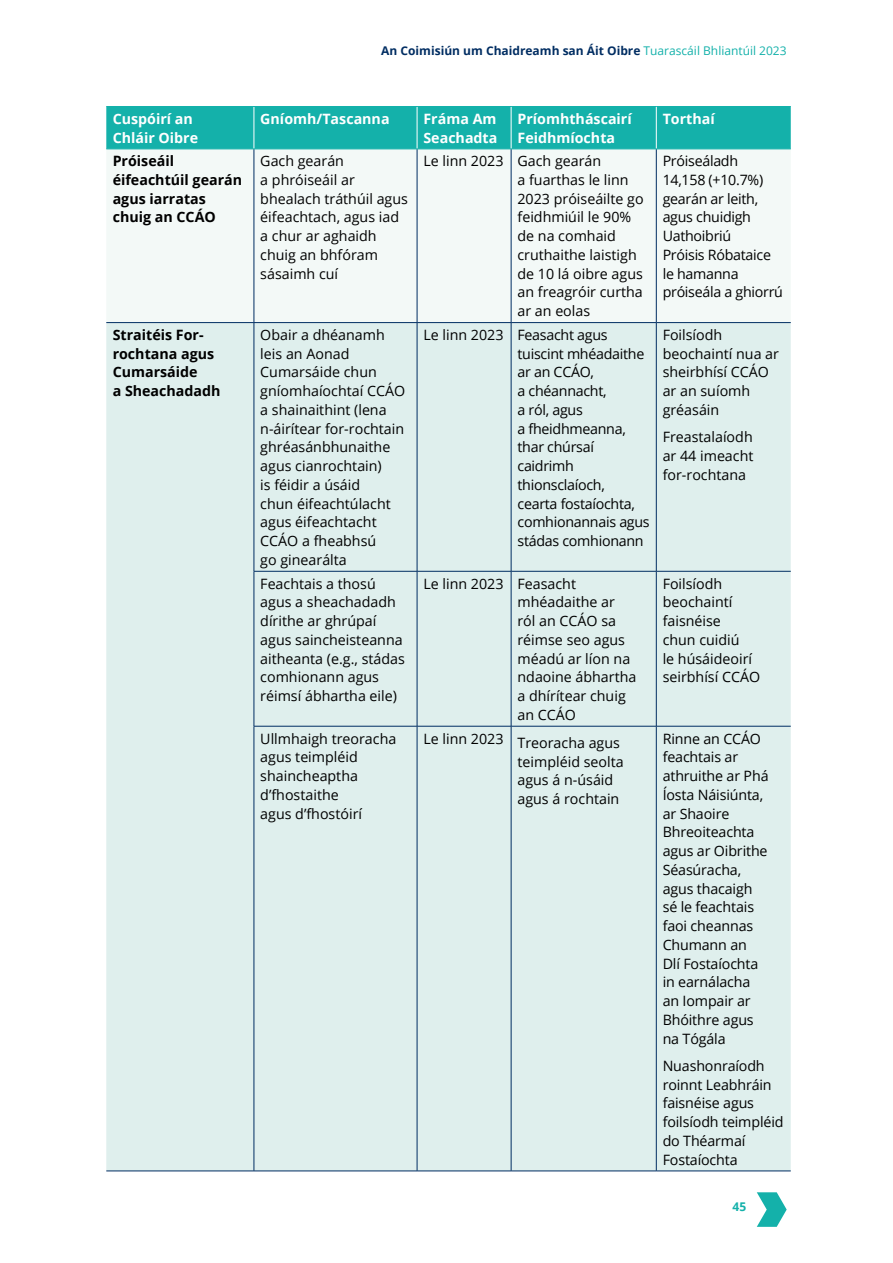
<style>
.page{position:relative;width:893px;height:1263px;background:#fff}
.page>*{position:absolute;margin:0;border:0;box-sizing:border-box;transform-origin:0 0}
.WRC_body_2024{font:14.25px/18.8px "Open Sans";color:#000}
.WRC_body_2024-2{font:14.25px/18.8px "Open Sans";letter-spacing:-.02em;color:#000}
.WRC_body_2024-3{font:700 14.25px/18.8px "Open Sans";color:#000}
.WRC_body_2024-4{font:700 14.25px/18.8px "Open Sans";color:#fff}
.t1{font:700 12px "Open Sans";color:#002d62}
.t2{font:700 12px "Open Sans";color:#14b1aa}
.s1{font-weight:400;color:#14b1aa}
</style>
<div class="page">
<svg style="left:757px;top:1192px;width:30px;height:35px"></svg>
<div style="left:106px;top:107px;width:685px;height:42px;background:#14b1aa"></div>
<div style="left:107px;top:150px;width:683px;height:172px;background:#f3f9f7"></div>
<div style="left:106px;top:323px;width:685px;height:848px;background:#dfefed"></div>
<hr style="left:254px;top:149px;width:1px;height:173px;background:#002d62">
<hr style="left:417px;top:149px;width:1px;height:173px;background:#002d62">
<hr style="left:511px;top:149px;width:1px;height:173px;background:#002d62">
<hr style="left:656px;top:149px;width:1px;height:173px;background:#002d62">
<hr style="left:656px;top:322px;width:135px;height:1px;background:#002d62">
<hr style="left:656px;top:571px;width:135px;height:1px;background:#002d62">
<hr style="left:656px;top:726px;width:135px;height:1px;background:#002d62">
<hr style="left:656px;top:1171px;width:135px;height:1px;background:#002d62">
<hr style="left:106px;top:322px;width:148px;height:1px;background:#002d62">
<hr style="left:254px;top:322px;width:163px;height:1px;background:#002d62">
<hr style="left:254px;top:323px;width:1px;height:248px;background:#002d62">
<hr style="left:417px;top:322px;width:94px;height:1px;background:#002d62">
<hr style="left:417px;top:323px;width:1px;height:248px;background:#002d62">
<hr style="left:511px;top:322px;width:145px;height:1px;background:#002d62">
<hr style="left:511px;top:323px;width:1px;height:248px;background:#002d62">
<hr style="left:656px;top:323px;width:1px;height:248px;background:#002d62">
<hr style="left:254px;top:571px;width:163px;height:1px;background:#002d62">
<hr style="left:254px;top:571px;width:1px;height:155px;background:#002d62">
<hr style="left:417px;top:571px;width:94px;height:1px;background:#002d62">
<hr style="left:417px;top:571px;width:1px;height:155px;background:#002d62">
<hr style="left:511px;top:571px;width:145px;height:1px;background:#002d62">
<hr style="left:511px;top:571px;width:1px;height:155px;background:#002d62">
<hr style="left:656px;top:571px;width:1px;height:155px;background:#002d62">
<hr style="left:254px;top:726px;width:163px;height:1px;background:#002d62">
<hr style="left:254px;top:726px;width:1px;height:445px;background:#002d62">
<hr style="left:417px;top:726px;width:94px;height:1px;background:#002d62">
<hr style="left:417px;top:726px;width:1px;height:445px;background:#002d62">
<hr style="left:511px;top:726px;width:145px;height:1px;background:#002d62">
<hr style="left:511px;top:726px;width:1px;height:445px;background:#002d62">
<hr style="left:656px;top:726px;width:1px;height:445px;background:#002d62">
<hr style="left:106px;top:1171px;width:148px;height:1px;background:#002d62">
<hr style="left:254px;top:1171px;width:163px;height:1px;background:#002d62">
<hr style="left:417px;top:1171px;width:94px;height:1px;background:#002d62">
<hr style="left:511px;top:1171px;width:145px;height:1px;background:#002d62">
<hr style="left:254px;top:107px;width:1px;height:42px;background:#fff">
<hr style="left:417px;top:107px;width:1px;height:42px;background:#fff">
<hr style="left:511px;top:107px;width:1px;height:42px;background:#fff">
<hr style="left:656px;top:107px;width:1px;height:42px;background:#fff">
<hr style="left:106px;top:106px;width:148px;height:1px;background:#14b1aa">
<hr style="left:254px;top:106px;width:163px;height:1px;background:#14b1aa">
<hr style="left:417px;top:106px;width:94px;height:1px;background:#14b1aa">
<hr style="left:511px;top:106px;width:145px;height:1px;background:#14b1aa">
<hr style="left:656px;top:106px;width:135px;height:1px;background:#14b1aa">
<hr style="left:106px;top:149px;width:148px;height:1px;background:#14b1aa">
<hr style="left:254px;top:149px;width:163px;height:1px;background:#14b1aa">
<hr style="left:417px;top:149px;width:94px;height:1px;background:#14b1aa">
<hr style="left:511px;top:149px;width:145px;height:1px;background:#14b1aa">
<hr style="left:656px;top:149px;width:135px;height:1px;background:#14b1aa">
<p class="t1" style="left:381px;top:43px;width:407px">An Coimisiún um Chaidreamh san Áit Oibre <span class="s1">Tuarascáil Bhliantúil 2023</span></p>
<p class="WRC_body_2024-4" style="left:113px;top:109px;width:87px">Cuspóirí an<br>Chláir Oibre</p>
<p class="WRC_body_2024-4" style="left:260px;top:109px;width:131px">Gníomh/Tascanna</p>
<p class="WRC_body_2024-4" style="left:423px;top:109px;width:75px">Fráma Am<br>Seachadta</p>
<p class="WRC_body_2024-4" style="left:517px;top:109px;width:116px">Príomhtháscairí<br>Feidhmíochta</p>
<p class="WRC_body_2024-4" style="left:663px;top:109px;width:54px">Torthaí</p>
<p class="WRC_body_2024-3" style="left:113px;top:151px;width:131px">Próiseáil éifeachtúil gearán agus iarratas chuig an CCÁO</p>
<p class="WRC_body_2024" style="left:260px;top:151px;width:149px">Gach gearán<br>a phróiseáil ar bhealach tráthúil agus éifeachtach, agus iad a chur ar aghaidh chuig an bhfóram sásaimh cuí</p>
<p class="WRC_body_2024" style="left:423px;top:151px;width:82px">Le linn 2023</p>
<p class="WRC_body_2024" style="left:517px;top:151px;width:128px">Gach gearán<br>a fuarthas le linn<br>2023 próiseáilte go feidhmiúil le 90% de na comhaid cruthaithe laistigh de 10 lá oibre agus an freagróir curtha ar an eolas</p>
<p class="WRC_body_2024-2" style="left:663px;top:151px;width:122px">Próiseáladh<br>14,158 (+10.7%) gearán ar leith, agus chuidigh<br>Uathoibriú<br>Próisis Róbataice le hamanna próiseála a ghiorrú</p>
<p class="WRC_body_2024-3" style="left:113px;top:325px;width:109px">Straitéis For&shy;rochtana agus<br>Cumarsáide<br>a Sheachadadh</p>
<p class="WRC_body_2024" style="left:260px;top:325px;width:146px">Obair a dhéanamh leis an Aonad<br>Cumarsáide chun gníomhaíochtaí CCÁO a shainaithint (lena n-áirítear for-rochtain ghréasánbhunaithe agus cianrochtain)<br>is féidir a úsáid<br>chun éifeachtúlacht agus éifeachtacht<br>CCÁO a fheabhsú<br>go ginearálta</p>
<p class="WRC_body_2024" style="left:423px;top:325px;width:82px">Le linn 2023</p>
<p class="WRC_body_2024-2" style="left:517px;top:325px;width:134px">Feasacht agus tuiscint mhéadaithe ar an CCÁO,<br>a chéannacht,<br>a ról, agus<br>a fheidhmeanna, thar chúrsaí caidrimh thionsclaíoch,<br>cearta fostaíochta, comhionannais agus stádas comhionann</p>
<p class="WRC_body_2024" style="left:663px;top:325px;width:118px">Foilsíodh beochaintí nua ar sheirbhísí CCÁO ar an suíomh gréasáin</p>
<p class="WRC_body_2024" style="left:663px;top:427px;width:92px;text-align:justify">Freastalaíodh ar 44 imeacht for-rochtana</p>
<p class="WRC_body_2024" style="left:260px;top:574px;width:146px">Feachtais a thosú agus a sheachadadh dírithe ar ghrúpaí agus saincheisteanna aitheanta (e.g., stádas comhionann agus réimsí ábhartha eile)</p>
<p class="WRC_body_2024" style="left:423px;top:574px;width:82px">Le linn 2023</p>
<p class="WRC_body_2024" style="left:517px;top:574px;width:120px">Feasacht mhéadaithe ar ról an CCÁO sa réimse seo agus méadú ar líon na ndaoine ábhartha a dhírítear chuig an CCÁO</p>
<p class="WRC_body_2024" style="left:663px;top:574px;width:99px">Foilsíodh beochaintí faisnéise<br>chun cuidiú<br>le húsáideoirí seirbhísí CCÁO</p>
<p class="WRC_body_2024" style="left:260px;top:728px;width:138px">Ullmhaigh treoracha agus teimpléid shaincheaptha d’fhostaithe<br>agus d’fhostóirí</p>
<p class="WRC_body_2024" style="left:423px;top:728px;width:82px">Le linn 2023</p>
<p class="WRC_body_2024" style="left:517px;top:733px;width:108px">Treoracha agus teimpléid seolta agus á n-úsáid agus á rochtain</p>
<p class="WRC_body_2024" style="left:663px;top:728px;width:107px">Rinne an CCÁO feachtais ar athruithe ar Phá<br>Íosta Náisiúnta, ar Shaoire<br>Bhreoiteachta agus ar Oibrithe<br>Séasúracha, agus thacaigh sé le feachtais faoi cheannas<br>Chumann an<br>Dlí Fostaíochta in earnálacha an Iompair ar<br>Bhóithre agus na Tógála</p>
<p class="WRC_body_2024" style="left:663px;top:1056px;width:122px">Nuashonraíodh roinnt Leabhráin faisnéise agus foilsíodh teimpléid do Théarmaí<br>Fostaíochta</p>
<p class="t2" style="left:733px;top:1198px;width:15px">45</p>
</div>
